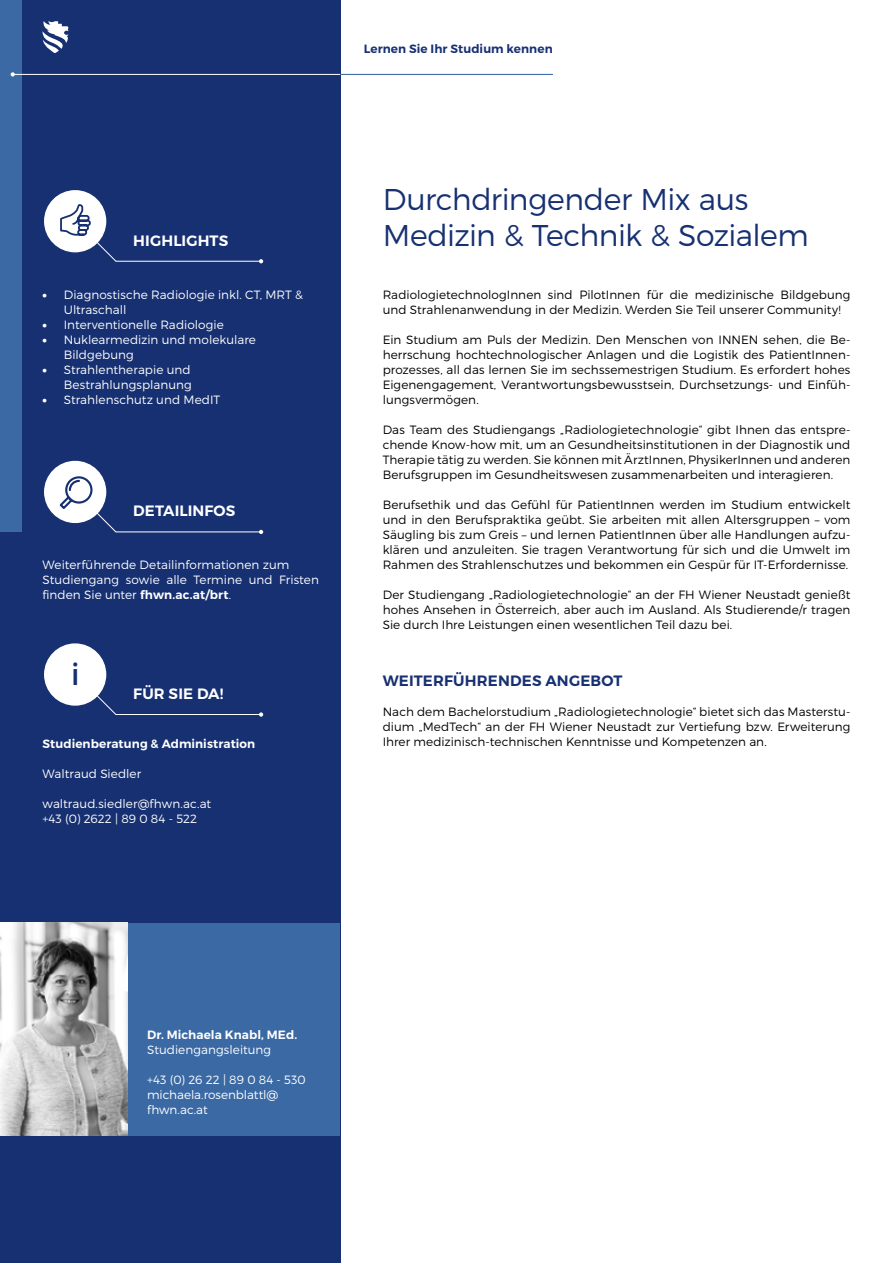
<style>
.page{position:relative;width:893px;height:1263px;background:#fff}
.page>*{position:absolute;margin:0;border:0;box-sizing:border-box;transform-origin:0 0}
.t1{font:300 30px/36px "Montserrat";letter-spacing:-.02em;color:#163072}
.t2{font:30px "Montserrat";color:#163072}
.t3{font:600 15px "Montserrat";letter-spacing:.01em;color:#fff}
.t4{font:600 15px "Montserrat";letter-spacing:.01em;color:#163072}
.t5{font:300 12px/15px "Montserrat";letter-spacing:.005em;color:#000;text-align:justify}
.t6{font:300 12px/15px "Montserrat";letter-spacing:.005em;color:#fff}
.t7{font:600 12px "Montserrat";letter-spacing:.005em;color:#fff}
.t8{font:600 12px "Montserrat";letter-spacing:.005em;color:#163072}
.s1{font-weight:900}
.s2{font-weight:600}
</style>
<div class="page">
<div style="left:0;top:0;width:340px;height:1263px;background:#163072"></div>
<div style="left:0;top:0;width:21px;height:531px;background:#3b69a4"></div>
<hr style="left:340px;top:74px;width:213px;height:1px;background:#61a4d7">
<hr style="left:13px;top:74px;width:327px;height:1px;background:#fff">
<svg style="left:11px;top:72px;width:4px;height:5px"></svg>
<svg style="left:43px;top:21px;width:25px;height:32px"></svg>
<div style="left:0;top:923px;width:340px;height:212px;background:#3b69a4"></div>
<img style="left:0;top:923px;width:128px;height:212px">
<hr style="left:116px;top:261px;width:145px;height:1px;background:#fff">
<div style="left:43px;top:189px;width:64px;height:64px;background:#fff;border-radius:50%"></div>
<div style="left:43px;top:189px;width:65px;height:65px;border:2px solid #163072;border-radius:50%"></div>
<hr style="left:116px;top:531px;width:145px;height:1px;background:#fff">
<div style="left:43px;top:460px;width:64px;height:64px;background:#fff;border-radius:50%"></div>
<div style="left:43px;top:459px;width:65px;height:66px;border:2px solid #163072;border-radius:50%"></div>
<hr style="left:116px;top:714px;width:145px;height:1px;background:#fff">
<div style="left:43px;top:643px;width:64px;height:63px;background:#fff;border-radius:50%"></div>
<div style="left:43px;top:642px;width:65px;height:65px;border:2px solid #163072;border-radius:50%"></div>
<svg style="left:75px;top:673px;width:41px;height:42px"></svg>
<svg style="left:59px;top:202px;width:58px;height:60px"></svg>
<svg style="left:58px;top:475px;width:59px;height:58px"></svg>
<svg style="left:259px;top:259px;width:4px;height:4px"></svg>
<svg style="left:259px;top:530px;width:4px;height:4px"></svg>
<svg style="left:259px;top:712px;width:4px;height:5px"></svg>
<p class="t8" style="left:364px;top:41px;width:190px">Lernen Sie Ihr Studium kennen</p>
<p class="t3" style="left:133px;top:231px;width:97px">HIGHLIGHTS</p>
<p class="t6" style="left:64px;top:287px;width:241px;text-indent:-21px"><span class="s1">•</span> Diagnostische Radiologie inkl. CT, MRT &amp;<br>Ultraschall</p>
<p class="t6" style="left:43px;top:317px;width:183px"><span class="s1">•</span> Interventionelle Radiologie</p>
<p class="t6" style="left:64px;top:332px;width:194px;text-indent:-21px"><span class="s1">•</span> Nuklearmedizin und molekulare<br>Bildgebung</p>
<p class="t6" style="left:43px;top:362px;width:151px;text-align:right"><span class="s1">•</span> Strahlentherapie und<br>Bestrahlungsplanung</p>
<p class="t6" style="left:43px;top:392px;width:179px"><span class="s1">•</span> Strahlenschutz und MedIT</p>
<p class="t3" style="left:133px;top:502px;width:104px">DETAILINFOS</p>
<p class="t6" style="left:43px;top:557px;width:278px">Weiterführende Detailinformationen zum<br>Studiengang sowie alle Termine und Fristen finden Sie unter <span class="s2">fhwn.ac.at/brt</span>.</p>
<h1 class="t2" style="left:71px;top:656px;width:10px">i</h1>
<p class="t3" style="left:133px;top:684px;width:92px">FÜR SIE DA!</p>
<p class="t7" style="left:43px;top:736px;width:214px">Studienberatung &amp; Administration</p>
<p class="t6" style="left:43px;top:766px;width:100px">Waltraud Siedler</p>
<p class="t6" style="left:43px;top:796px;width:170px">waltraud.siedler@fhwn.ac.at +43 (0) 2622 | 89 0 84 - 522</p>
<h1 class="t1" style="left:383px;top:181px;width:428px">Durchdringender Mix aus<br>Medizin &amp; Technik &amp; Sozialem</h1>
<p class="t5" style="left:383px;top:287px;width:469px">RadiologietechnologInnen sind PilotInnen für die medizinische Bildgebung und Strahlenanwendung in der Medizin. Werden Sie Teil unserer Community!</p>
<p class="t5" style="left:383px;top:332px;width:469px">Ein Studium am Puls der Medizin. Den Menschen von INNEN sehen, die Be&shy;herrschung hochtechnologischer Anlagen und die Logistik des PatientInnen&shy;prozesses, all das lernen Sie im sechssemestrigen Studium. Es erfordert hohes Eigenengagement, Verantwortungsbewusstsein, Durchsetzungs- und Einfüh&shy;lungsvermögen.</p>
<p class="t5" style="left:383px;top:422px;width:469px">Das Team des Studiengangs „Radiologietechnologie“ gibt Ihnen das entspre&shy;chende Know-how mit, um an Gesundheitsinstitutionen in der Diagnostik und Therapie tätig zu werden. Sie können mit ÄrztInnen, PhysikerInnen und anderen Berufsgruppen im Gesundheitswesen zusammenarbeiten und interagieren.</p>
<p class="t5" style="left:383px;top:497px;width:469px">Berufsethik und das Gefühl für PatientInnen werden im Studium entwickelt und in den Berufspraktika geübt. Sie arbeiten mit allen Altersgruppen – vom Säugling bis zum Greis – und lernen PatientInnen über alle Handlungen aufzu&shy;klären und anzuleiten. Sie tragen Verantwortung für sich und die Umwelt im Rahmen des Strahlenschutzes und bekommen ein Gespür für IT-Erfordernisse.</p>
<p class="t5" style="left:383px;top:587px;width:469px">Der Studiengang „Radiologietechnologie“ an der FH Wiener Neustadt genießt hohes Ansehen in Österreich, aber auch im Ausland. Als Studierende/r tragen Sie durch Ihre Leistungen einen wesentlichen Teil dazu bei.</p>
<p class="t4" style="left:383px;top:671px;width:241px">WEITERFÜHRENDES ANGEBOT</p>
<p class="t5" style="left:383px;top:704px;width:469px">Nach dem Bachelorstudium „Radiologietechnologie“ bietet sich das Masterstu&shy;dium „MedTech“ an der FH Wiener Neustadt zur Vertiefung bzw. Erweiterung Ihrer medizinisch-technischen Kenntnisse und Kompetenzen an.</p>
<p class="t7" style="left:147px;top:1027px;width:152px">Dr. Michaela Knabl, MEd.</p>
<p class="t6" style="left:147px;top:1042px;width:126px">Studiengangsleitung</p>
<p class="t6" style="left:147px;top:1072px;width:160px">+43 (0) 26 22 | 89 0 84 - 530 michaela.rosenblattl@ fhwn.ac.at</p>
</div>
